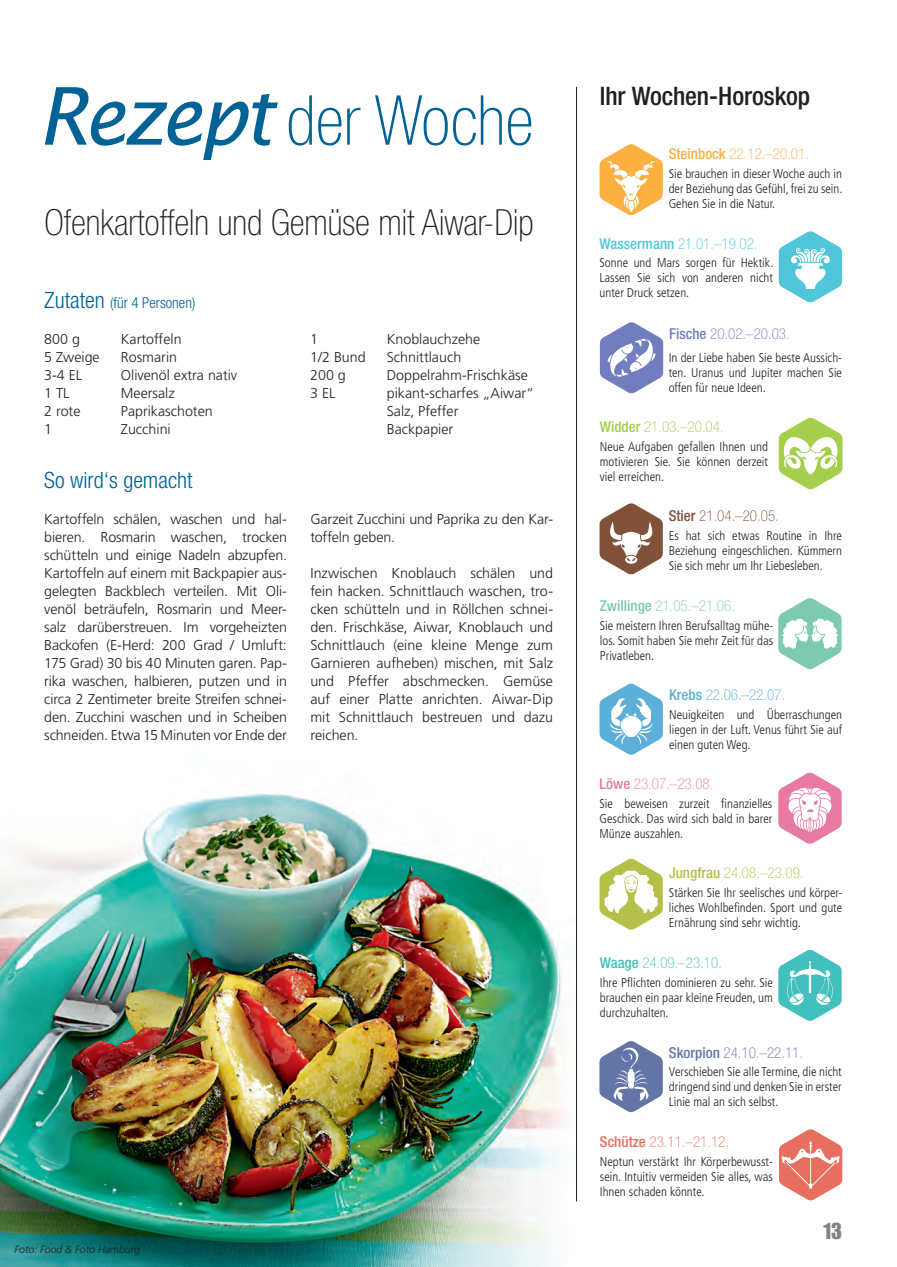
<style>
.page{position:relative;width:897px;height:1267px;background:#fff}
.page>*{position:absolute;margin:0;border:0;box-sizing:border-box;transform-origin:0 0}
.Headline_46pt__Stand{font:100 condensed 69px "Helvetica Neue LT Std";color:#006295}
.Subline_Rezept{font:100 condensed 36px "Helvetica Neue LT Std";color:#231f20}
.Dachzeile__Standard{font:500 condensed 25.5px "Helvetica Neue LT Std";letter-spacing:-.005em;color:#231f20}
.Zwischenüberschrift{font:300 condensed 22.5px "Helvetica Neue LT Std";color:#006295}
.t1{font:22.5px "Impact LT Std";color:#808285}
.Headline_Sternzeiche{font:100 condensed 15px "Helvetica Neue LT Std";color:#51c6d8}
.Headline_Sternzeiche-2{font:100 condensed 15px "Helvetica Neue LT Std";color:#fbb03f}
.Headline_Sternzeiche-3{font:100 condensed 15px "Helvetica Neue LT Std";color:#7dcaae}
.Headline_Sternzeiche-4{font:100 condensed 15px "Helvetica Neue LT Std";color:#6375a7}
.Headline_Sternzeiche-5{font:100 condensed 15px "Helvetica Neue LT Std";color:#b6c048}
.Zwischenüberschrift-2{font:300 condensed 15px "Helvetica Neue LT Std";color:#006295}
.Headline_Sternzeiche-6{font:100 condensed 15px "Helvetica Neue LT Std";color:#e86e60}
.Headline_Sternzeiche-7{font:100 condensed 15px "Helvetica Neue LT Std";color:#a4ce4c}
.Headline_Sternzeiche-8{font:100 condensed 15px "Helvetica Neue LT Std";color:#717dbd}
.Headline_Sternzeiche-9{font:100 condensed 15px "Helvetica Neue LT Std";color:#805239}
.Headline_Sternzeiche-10{font:100 condensed 15px "Helvetica Neue LT Std";color:#42c0bd}
.Headline_Sternzeiche-11{font:100 condensed 15px "Helvetica Neue LT Std";color:#5bafd9}
.Headline_Sternzeiche-12{font:100 condensed 15px "Helvetica Neue LT Std";color:#e779a2}
.Fließtext__ohne_Abst{font:300 14.25px/18px "Frutiger LT Std";letter-spacing:-.01em;color:#231f20;text-align:justify}
.Zutaten{font:300 14.25px "Frutiger LT Std";color:#231f20}
.Text_Sternzeichen{font:300 condensed 12.75px/15px "Frutiger LT Std";color:#231f20;text-align:justify}
.Fotonachweis{font:italic 300 10.5px "Frutiger LT Std";color:#231f20}
.s1{font-family:"Lucida Sans";font-weight:400;font-style:italic;font-stretch:normal;font-size:79.5px}
.s2{font-size:22.5px}
.s3{font-weight:500}
</style>
<div class="page">
<img style="left:0;top:793px;width:566px;height:473px">
<hr style="left:576px;top:87px;width:1px;height:1114px;background:#231f20">
<svg style="left:599px;top:144px;width:63px;height:71px"></svg>
<svg style="left:778px;top:231px;width:63px;height:72px"></svg>
<svg style="left:599px;top:322px;width:64px;height:71px"></svg>
<svg style="left:778px;top:417px;width:64px;height:72px"></svg>
<svg style="left:599px;top:503px;width:63px;height:71px"></svg>
<svg style="left:778px;top:598px;width:63px;height:71px"></svg>
<svg style="left:599px;top:683px;width:63px;height:72px"></svg>
<svg style="left:778px;top:772px;width:63px;height:72px"></svg>
<svg style="left:599px;top:858px;width:63px;height:72px"></svg>
<svg style="left:778px;top:949px;width:63px;height:72px"></svg>
<svg style="left:599px;top:1041px;width:63px;height:71px"></svg>
<svg style="left:779px;top:1129px;width:63px;height:71px"></svg>
<p class="Headline_46pt__Stand" style="left:37px;top:82px;width:497px"><span class="s1">Rezept</span> der Woche</p>
<p class="Subline_Rezept" style="left:44px;top:202px;width:491px">Ofenkartoffeln und Gemüse mit Aiwar-Dip</p>
<p class="Zwischenüberschrift-2" style="left:44px;top:294px;width:152px"><span class="s2">Zutaten</span> (für 4 Personen)</p>
<p class="Zutaten" style="left:44px;top:331px;width:37px">800 g</p>
<p class="Zutaten" style="left:121px;top:331px;width:62px">Kartoffeln</p>
<p class="Zutaten" style="left:44px;top:349px;width:57px">5 Zweige</p>
<p class="Zutaten" style="left:121px;top:349px;width:58px">Rosmarin</p>
<p class="Zutaten" style="left:44px;top:367px;width:40px">3-4 EL</p>
<p class="Zutaten" style="left:121px;top:367px;width:118px">Olivenöl extra nativ</p>
<p class="Zutaten" style="left:44px;top:385px;width:27px">1 TL</p>
<p class="Zutaten" style="left:121px;top:385px;width:55px">Meersalz</p>
<p class="Zutaten" style="left:44px;top:403px;width:38px">2 rote</p>
<p class="Zutaten" style="left:121px;top:403px;width:93px">Paprikaschoten</p>
<p class="Zutaten" style="left:44px;top:421px;width:9px">1</p>
<p class="Zutaten" style="left:121px;top:421px;width:51px">Zucchini</p>
<p class="Zutaten" style="left:310px;top:331px;width:9px">1</p>
<p class="Zutaten" style="left:387px;top:331px;width:95px">Knoblauchzehe</p>
<p class="Zutaten" style="left:310px;top:349px;width:57px">1/2 Bund</p>
<p class="Zutaten" style="left:387px;top:349px;width:76px">Schnittlauch</p>
<p class="Zutaten" style="left:310px;top:367px;width:37px">200 g</p>
<p class="Zutaten" style="left:387px;top:367px;width:142px">Doppelrahm-Frischkäse</p>
<p class="Zutaten" style="left:310px;top:385px;width:27px">3 EL</p>
<p class="Zutaten" style="left:387px;top:385px;width:149px">pikant-scharfes „Aiwar“</p>
<p class="Zutaten" style="left:387px;top:403px;width:73px">Salz, Pfeffer</p>
<p class="Zutaten" style="left:387px;top:421px;width:68px">Backpapier</p>
<p class="Zwischenüberschrift" style="left:44px;top:467px;width:150px">So wird‘s gemacht</p>
<p class="Fließtext__ohne_Abst" style="left:44px;top:510px;width:244px">Kartoffeln schälen, waschen und hal&shy;bieren. Rosmarin waschen, trocken schütteln und einige Nadeln abzupfen.<br>Kartoffeln auf einem mit Backpapier aus&shy;gelegten Backblech verteilen. Mit Oli&shy;venöl beträufeln, Rosmarin und Meer&shy;salz darüberstreuen. Im vorgeheizten Backofen (E-Herd: 200 Grad / Umluft:<br>175 Grad) 30 bis 40 Minuten garen. Pap&shy;rika waschen, halbieren, putzen und in circa 2 Zentimeter breite Streifen schnei&shy;den. Zucchini waschen und in Scheiben schneiden. Etwa 15 Minuten vor Ende der</p>
<p class="Fließtext__ohne_Abst" style="left:310px;top:510px;width:244px">Garzeit Zucchini und Paprika zu den Kar&shy;toffeln geben.</p>
<p class="Fließtext__ohne_Abst" style="left:310px;top:564px;width:244px">Inzwischen Knoblauch schälen und fein hacken. Schnittlauch waschen, tro&shy;cken schütteln und in Röllchen schnei&shy;den. Frischkäse, Aiwar, Knoblauch und Schnittlauch (eine kleine Menge zum Garnieren aufheben) mischen, mit Salz und Pfeffer abschmecken. Gemüse auf einer Platte anrichten. Aiwar-Dip mit Schnittlauch bestreuen und dazu reichen.</p>
<p class="Fotonachweis" style="left:14px;top:1242px;width:127px">Foto: Food &amp; Foto Hamburg</p>
<p class="Dachzeile__Standard" style="left:599px;top:81px;width:212px">Ihr Wochen-Horoskop</p>
<p class="Headline_Sternzeiche-2" style="left:668px;top:145px;width:142px"><span class="s3">Steinbock</span> 22.12.–20.01.</p>
<p class="Text_Sternzeichen" style="left:668px;top:166px;width:175px">Sie brauchen in dieser Woche auch in der Beziehung das Gefühl, frei zu sein.<br>Gehen Sie in die Natur.</p>
<p class="Headline_Sternzeiche" style="left:599px;top:235px;width:159px"><span class="s3">Wassermann</span> 21.01.–19.02.</p>
<p class="Text_Sternzeichen" style="left:599px;top:256px;width:175px">Sonne und Mars sorgen für Hektik.<br>Lassen Sie sich von anderen nicht unter Druck setzen.</p>
<p class="Headline_Sternzeiche-8" style="left:669px;top:325px;width:122px"><span class="s3">Fische</span> 20.02.–20.03.</p>
<p class="Text_Sternzeichen" style="left:668px;top:350px;width:175px">In der Liebe haben Sie beste Aussich&shy;ten. Uranus und Jupiter machen Sie offen für neue Ideen.</p>
<p class="Headline_Sternzeiche-7" style="left:599px;top:418px;width:125px"><span class="s3">Widder</span> 21.03.–20.04.</p>
<p class="Text_Sternzeichen" style="left:599px;top:439px;width:170px">Neue Aufgaben gefallen Ihnen und motivieren Sie. Sie können derzeit viel erreichen.</p>
<p class="Headline_Sternzeiche-9" style="left:668px;top:507px;width:112px"><span class="s3">Stier</span> 21.04.–20.05.</p>
<p class="Text_Sternzeichen" style="left:668px;top:528px;width:175px">Es hat sich etwas Routine in Ihre Beziehung eingeschlichen. Kümmern Sie sich mehr um Ihr Liebesleben.</p>
<p class="Headline_Sternzeiche-3" style="left:599px;top:597px;width:137px"><span class="s3">Zwillinge</span> 21.05.–21.06.</p>
<p class="Text_Sternzeichen" style="left:599px;top:618px;width:175px">Sie meistern Ihren Berufsalltag mühe&shy;los. Somit haben Sie mehr Zeit für das Privatleben.</p>
<p class="Headline_Sternzeiche-11" style="left:669px;top:686px;width:118px"><span class="s3">Krebs</span> 22.06.–22.07.</p>
<p class="Text_Sternzeichen" style="left:669px;top:707px;width:174px">Neuigkeiten und Überraschungen liegen in der Luft. Venus führt Sie auf einen guten Weg.</p>
<p class="Headline_Sternzeiche-12" style="left:599px;top:775px;width:115px"><span class="s3">Löwe</span> 23.07.–23.08.</p>
<p class="Text_Sternzeichen" style="left:599px;top:796px;width:174px">Sie beweisen zurzeit finanzielles Geschick. Das wird sich bald in barer Münze auszahlen.</p>
<p class="Headline_Sternzeiche-5" style="left:669px;top:864px;width:136px"><span class="s3">Jungfrau</span> 24.08.–23.09.</p>
<p class="Text_Sternzeichen" style="left:668px;top:885px;width:175px">Stärken Sie Ihr seelisches und körper&shy;liches Wohlbefinden. Sport und gute Ernährung sind sehr wichtig.</p>
<p class="Headline_Sternzeiche-10" style="left:599px;top:954px;width:123px"><span class="s3">Waage</span> 24.09.–23.10.</p>
<p class="Text_Sternzeichen" style="left:599px;top:975px;width:174px">Ihre Pflichten dominieren zu sehr. Sie brauchen ein paar kleine Freuden, um durchzuhalten.</p>
<p class="Headline_Sternzeiche-4" style="left:668px;top:1043px;width:136px"><span class="s3">Skorpion</span> 24.10.–22.11.</p>
<p class="Text_Sternzeichen" style="left:668px;top:1064px;width:174px">Verschieben Sie alle Termine, die nicht dringend sind und denken Sie in erster Linie mal an sich selbst.</p>
<p class="Headline_Sternzeiche-6" style="left:599px;top:1133px;width:131px"><span class="s3">Schütze</span> 23.11.–21.12.</p>
<p class="Text_Sternzeichen" style="left:599px;top:1153px;width:174px">Neptun verstärkt Ihr Körperbewusst&shy;sein. Intuitiv vermeiden Sie alles, was Ihnen schaden könnte.</p>
<h3 class="t1" style="left:822px;top:1218px;width:21px">13</h3>
</div>
